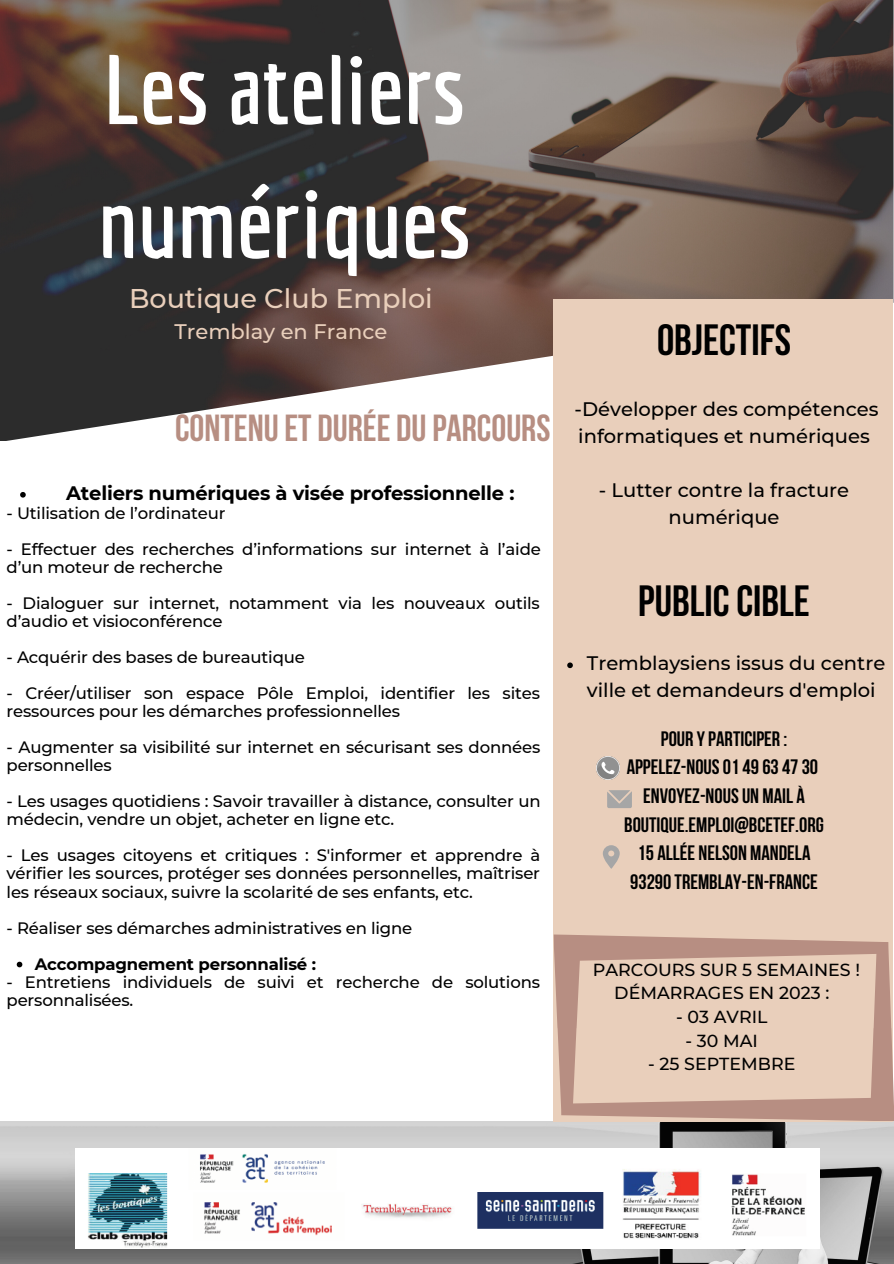
<style>
.page{position:relative;width:894px;height:1264px;background:#fff}
.page>*{position:absolute;margin:0;border:0;box-sizing:border-box;transform-origin:0 0}
.t1{font:700 96.15px/133.9px "Economica";color:#fff}
.t2{font:700 43.5px "Bebas Neue";color:#000}
.t3{font:700 37.5px "Bebas Neue";color:#b78e82}
.t4{font:500 27px "Montserrat";color:#e9cfbb}
.t5{font:500 21px "Montserrat";color:#e9cfbb}
.t6{font:700 20.85px/28.7px "Bebas Neue";color:#000;text-align:center}
.t7{font:500 19.5px/27px "Montserrat";color:#000}
.t8{font:700 19.5px "Montserrat";letter-spacing:-.01em;color:#000}
.t9{font:500 17.4px/23.7px "Montserrat";color:#000;text-align:center}
.t10{font:500 16.5px/18px "Montserrat";letter-spacing:-.01em;color:#000}
.t11{font:700 16.5px "Montserrat";letter-spacing:-.01em;color:#000}
</style>
<div class="page">
<img style="left:0;top:1121px;width:893px;height:142px">
<img style="left:0;top:0;width:893px;height:441px">
<div style="left:553px;top:299px;width:339px;height:822px;background:#e9cfbb"></div>
<svg style="left:602px;top:845px;width:17px;height:23px"></svg>
<img style="left:596px;top:756px;width:23px;height:23px">
<svg style="left:607px;top:790px;width:24px;height:18px"></svg>
<svg style="left:553px;top:934px;width:340px;height:187px"></svg>
<img style="left:75px;top:1148px;width:743px;height:100px">
<svg style="left:567px;top:662px;width:5px;height:6px"></svg>
<svg style="left:20px;top:492px;width:6px;height:5px"></svg>
<svg style="left:17px;top:961px;width:5px;height:6px"></svg>
<h1 class="t1" style="left:98px;top:21px;width:374px">Les ateliers numériques</h1>
<h3 class="t4" style="left:129px;top:281px;width:305px">Boutique Club Emploi</h3>
<p class="t5" style="left:174px;top:319px;width:214px">Tremblay en France</p>
<h2 class="t2" style="left:657px;top:322px;width:135px">OBJECTIFS</h2>
<h3 class="t3" style="left:175px;top:412px;width:377px">CONTENUET DURÉE DUPARCOURS</h3>
<p class="t8" style="left:66px;top:481px;width:449px">Ateliers numériques à visée professionnelle :</p>
<p class="t10" style="left:7px;top:504px;width:220px">- Utilisation de l’ordinateur</p>
<p class="t10" style="left:7px;top:540px;width:535px">- Effectuer des recherches d’informations sur internet à l’aide d’un moteur de recherche</p>
<p class="t10" style="left:7px;top:594px;width:534px">- Dialoguer sur internet, notamment via les nouveaux outils d’audio et visioconférence</p>
<p class="t10" style="left:7px;top:648px;width:300px">- Acquérir des bases de bureautique</p>
<p class="t10" style="left:7px;top:684px;width:535px">- Créer/utiliser son espace Pôle Emploi, identifier les sites ressources pour les démarches professionnelles</p>
<p class="t10" style="left:7px;top:738px;width:535px">- Augmenter sa visibilité sur internet en sécurisant ses données personnelles</p>
<p class="t10" style="left:7px;top:792px;width:535px">- Les usages quotidiens : Savoir travailler à distance, consulter un médecin, vendre un objet, acheter en ligne etc.</p>
<p class="t10" style="left:7px;top:846px;width:535px;text-align:justify">- Les usages citoyens et critiques : S'informer et apprendre à vérifier les sources, protéger ses données personnelles, maîtriser les réseaux sociaux, suivre la scolarité de ses enfants, etc.</p>
<p class="t10" style="left:7px;top:918px;width:407px">- Réaliser ses démarches administratives en ligne</p>
<p class="t10" style="left:7px;top:972px;width:534px">- Entretiens individuels de suivi et recherche de solutions personnalisées.</p>
<p class="t11" style="left:35px;top:953px;width:283px">Accompagnement personnalisé :</p>
<p class="t7" style="left:574px;top:395px;width:305px">-Développer des compétences informatiques et numériques</p>
<p class="t7" style="left:598px;top:476px;width:252px;text-align:center">- Lutter contre la fracture numérique</p>
<h2 class="t2" style="left:638px;top:583px;width:173px">PUBLICCIBLE</h2>
<p class="t7" style="left:586px;top:650px;width:300px">Tremblaysiens issus du centre ville et demandeurs d'emploi</p>
<p class="t6" style="left:624px;top:726px;width:201px">POUR YPARTICIPER :<br>APPELEZ-NOUS0149634730<br>ENVOYEZ-NOUSUN MAIL À<br>BOUTIQUE.EMPLOI@BCETEF.ORG<br>15 ALLÉE NELSON MANDELA<br>93290TREMBLAY-EN-FRANCE</p>
<p class="t9" style="left:592px;top:957px;width:269px">PARCOURS SUR 5 SEMAINES !<br>DÉMARRAGES EN 2023 :</p>
<p class="t9" style="left:676px;top:1004px;width:93px">- 03 AVRIL</p>
<p class="t9" style="left:685px;top:1028px;width:74px">- 30 MAI</p>
<p class="t9" style="left:648px;top:1052px;width:149px">- 25 SEPTEMBRE</p>
</div>
